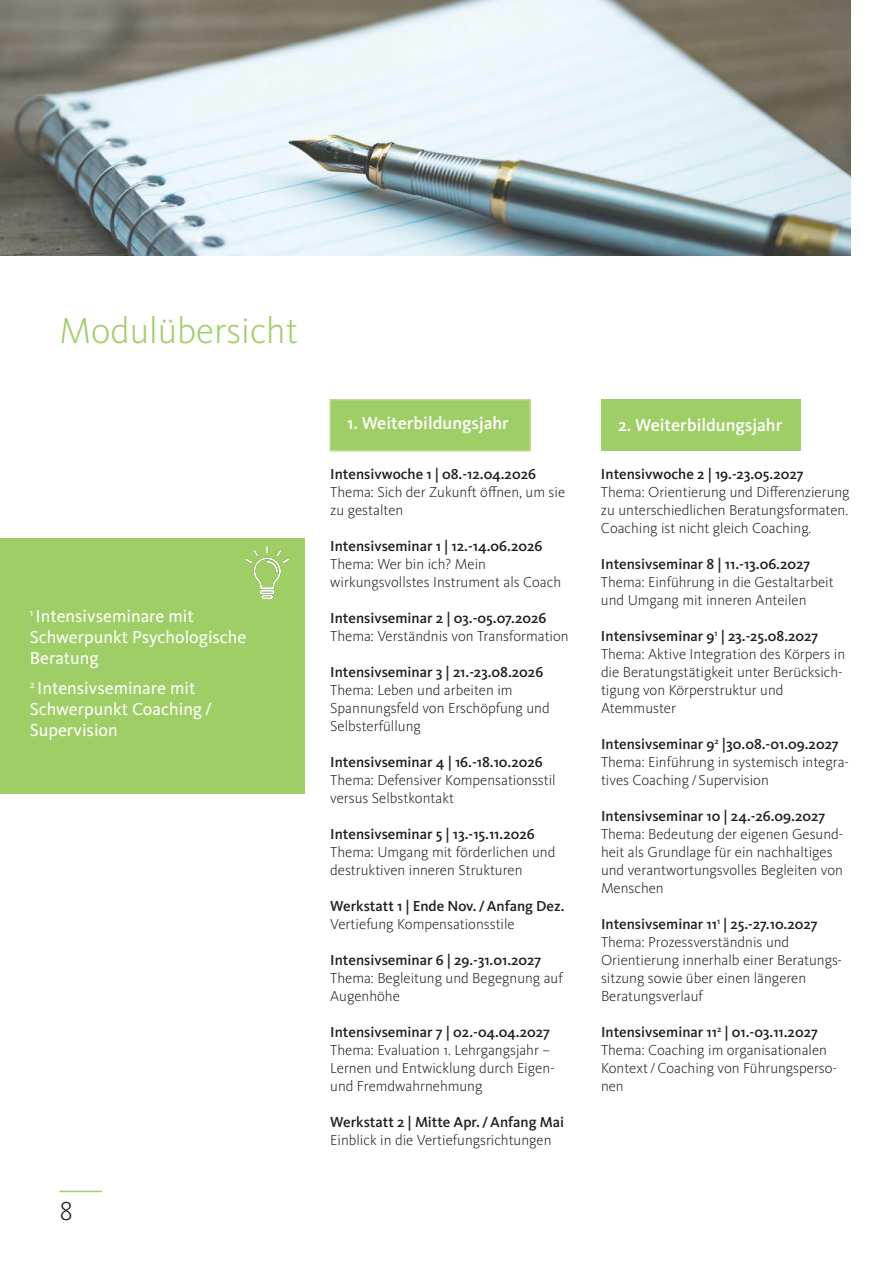
<style>
.page{position:relative;width:893px;height:1263px;background:#fff}
.page>*{position:absolute;margin:0;border:0;box-sizing:border-box;transform-origin:0 0}
.t1{font:300 37.5px "Kievit OT";color:#9fce66}
.t2{font:300 27px "Kievit OT";color:#231f20}
.t3{font:18px/21px "Kievit OT";color:#fff}
.t4{font:500 18px "Kievit OT";color:#fff}
.t5{font:300 15px/18px "Kievit OT";color:#231f20}
.t6{font:500 15px "Kievit OT";color:#231f20}
.s1{font-weight:500}
</style>
<div class="page">
<div style="left:601px;top:399px;width:200px;height:51px;background:#9fce66"></div>
<div style="left:0;top:538px;width:305px;height:255px;background:#9fce66"></div>
<img style="left:245px;top:547px;width:44px;height:51px">
<div style="left:329px;top:399px;width:202px;height:52px;background:#9fce66;border:2px solid #bbda8d"></div>
<img style="left:0;top:0;width:850px;height:255px">
<hr style="left:60px;top:1191px;width:42px;height:1px;background:#9fce66">
<h1 class="t1" style="left:60px;top:310px;width:240px">Modulübersicht</h1>
<p class="t3" style="left:30px;top:606px;width:218px"><sup>1</sup> Intensivseminare mit<br>Schwerpunkt Psychologische<br>Beratung</p>
<p class="t3" style="left:30px;top:677px;width:184px"><sup>2</sup> Intensivseminare mit<br>Schwerpunkt Coaching/<br>Supervision</p>
<h2 class="t2" style="left:60px;top:1196px;width:15px">8</h2>
<p class="t4" style="left:347px;top:413px;width:163px">1. Weiterbildungsjahr</p>
<p class="t6" style="left:330px;top:466px;width:207px">Intensivwoche 1 | 08.-12.04.2026</p>
<p class="t5" style="left:330px;top:483px;width:236px">Thema: Sich der Zukunft öffnen, um sie zu gestalten</p>
<p class="t6" style="left:330px;top:538px;width:214px">Intensivseminar 1 | 12.-14.06.2026</p>
<p class="t5" style="left:330px;top:555px;width:232px">Thema: Wer bin ich? Mein wirkungsvollstes Instrument als Coach</p>
<p class="t6" style="left:330px;top:610px;width:218px">Intensivseminar 2 | 03.-05.07.2026</p>
<p class="t5" style="left:330px;top:627px;width:240px">Thema: Verständnis von Transformation</p>
<p class="t6" style="left:330px;top:664px;width:214px">Intensivseminar 3 | 21.-23.08.2026</p>
<p class="t5" style="left:330px;top:681px;width:221px">Thema: Leben und arbeiten im<br>Spannungsfeld von Erschöpfung und<br>Selbsterfüllung</p>
<p class="t6" style="left:330px;top:754px;width:214px">Intensivseminar 4 | 16.-18.10.2026</p>
<p class="t5" style="left:330px;top:771px;width:227px">Thema: Defensiver Kompensationsstil versus Selbstkontakt</p>
<p class="t6" style="left:330px;top:826px;width:206px">Intensivseminar 5 | 13.-15.11.2026</p>
<p class="t5" style="left:330px;top:843px;width:227px">Thema: Umgang mit förderlichen und destruktiven inneren Strukturen</p>
<p class="t6" style="left:330px;top:898px;width:236px">Werkstatt 1 | Ende Nov. /Anfang Dez.</p>
<p class="t5" style="left:330px;top:915px;width:186px">Vertiefung Kompensationsstile</p>
<p class="t6" style="left:330px;top:952px;width:213px">Intensivseminar 6 | 29.-31.01.2027</p>
<p class="t5" style="left:330px;top:969px;width:234px">Thema: Begleitung und Begegnung auf<br>Augenhöhe</p>
<p class="t6" style="left:330px;top:1024px;width:221px">Intensivseminar 7 | 02.-04.04.2027</p>
<p class="t5" style="left:330px;top:1041px;width:226px">Thema: Evaluation 1. Lehrgangsjahr –<br>Lernen und Entwicklung durch Eigen&shy;und Fremdwahrnehmung</p>
<p class="t6" style="left:330px;top:1114px;width:235px">Werkstatt 2 | Mitte Apr. /Anfang Mai</p>
<p class="t5" style="left:330px;top:1131px;width:223px">Einblick in die Vertiefungsrichtungen</p>
<p class="t4" style="left:618px;top:415px;width:166px">2. Weiterbildungsjahr</p>
<p class="t6" style="left:601px;top:466px;width:204px">Intensivwoche 2 | 19.-23.05.2027</p>
<p class="t5" style="left:601px;top:483px;width:250px;text-align:justify">Thema: Orientierung und Differenzierung zu unterschiedlichen Beratungsformaten.<br>Coaching ist nicht gleich Coaching.</p>
<p class="t6" style="left:601px;top:556px;width:211px">Intensivseminar 8 | 11.-13.06.2027</p>
<p class="t5" style="left:601px;top:573px;width:234px">Thema: Einführung in die Gestaltarbeit und Umgang mit inneren Anteilen</p>
<p class="t5" style="left:601px;top:627px;width:246px"><span class="s1">Intensivseminar 9</span><sup>1</sup> <span class="s1">| 23.-25.08.2027<br></span>Thema: Aktive Integration des Körpers in die Beratungstätigkeit unter Berücksich&shy;tigung von Körperstruktur und Atemmuster</p>
<p class="t5" style="left:601px;top:735px;width:250px"><span class="s1">Intensivseminar 9</span><sup>2</sup> <span class="s1">|30.08.-01.09.2027<br></span>Thema: Einführung in systemisch integra&shy;tives Coaching / Supervision</p>
<p class="t6" style="left:601px;top:808px;width:226px">Intensivseminar 10 | 24.-26.09.2027</p>
<p class="t5" style="left:601px;top:825px;width:244px">Thema: Bedeutung der eigenen Gesund&shy;heit als Grundlage für ein nachhaltiges und verantwortungsvolles Begleiten von<br>Menschen</p>
<p class="t5" style="left:601px;top:915px;width:243px"><span class="s1">Intensivseminar 11</span><sup>1</sup> <span class="s1">| 25.-27.10.2027<br></span>Thema: Prozessverständnis und Orientierung innerhalb einer Beratungs&shy;sitzung sowie über einen längeren Beratungsverlauf</p>
<p class="t5" style="left:601px;top:1023px;width:238px"><span class="s1">Intensivseminar 11</span><sup>2</sup> <span class="s1">| 01.-03.11.2027<br></span>Thema: Coaching im organisationalen<br>Kontext/Coaching von Führungsperso&shy;nen</p>
</div>
